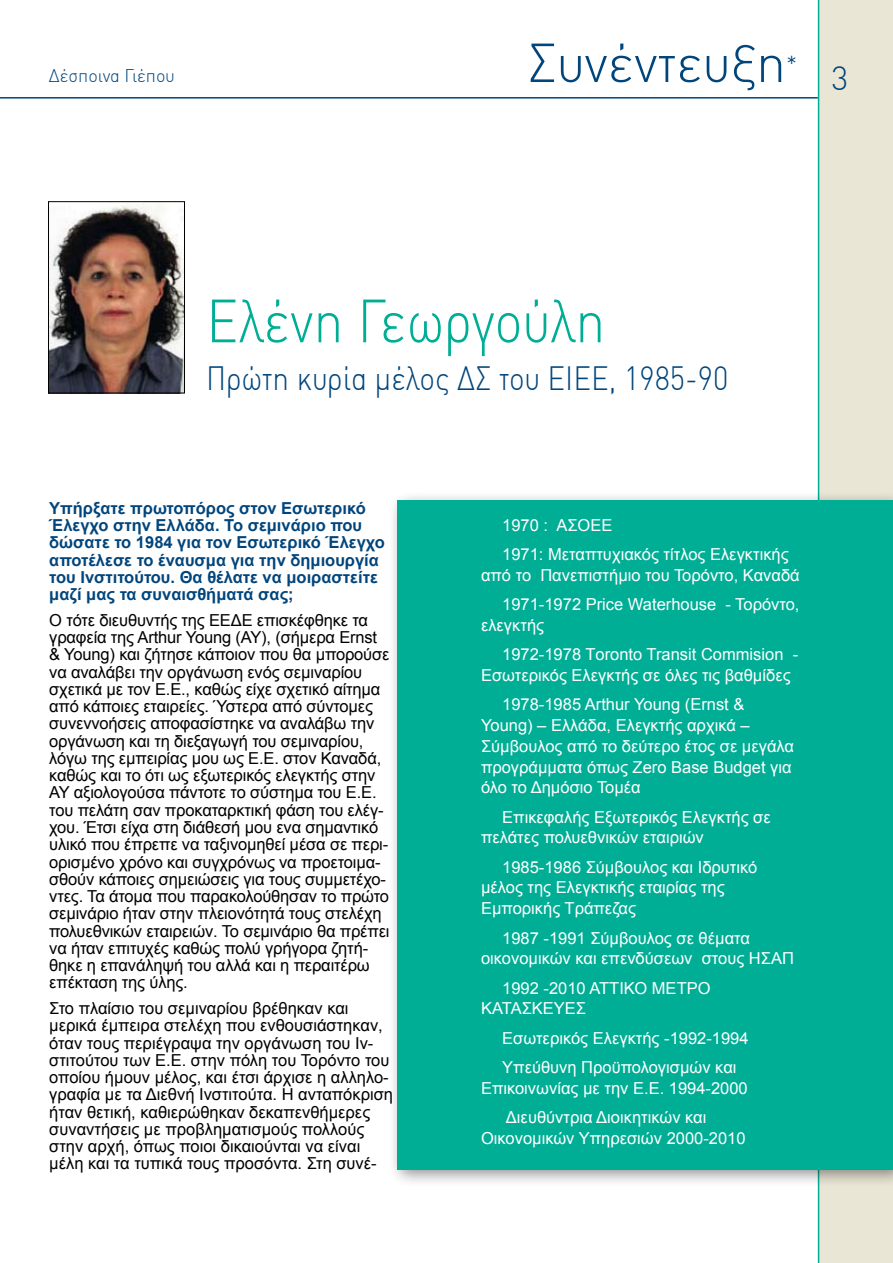
<style>
.page{position:relative;width:893px;height:1263px;background:#fff}
.page>*{position:absolute;margin:0;border:0;box-sizing:border-box;transform-origin:0 0}
.t1{font:300 60px "DIN Greek";color:#00ae95;scale:.9 1}
.t2{font:300 54px "DIN Greek";color:#00457c}
.t3{font:300 33px "DIN Greek";color:#00457c;scale:.9 1}
.t4{font:300 33px "DIN Greek";color:#00457c}
.t5{font:300 24px "DIN Greek";color:#00457c}
.t6{font:300 18px "DIN Greek";color:#00457c}
.t7{font:16.5px/17.2px "Arial";letter-spacing:-.01em;color:#000}
.t8{font:16.5px/20.7px "Arial";color:#fff}
.t9{font:700 16.5px/17.2px "Arial";color:#00457c}
</style>
<div class="page">
<div style="left:819px;top:0;width:74px;height:1263px;background:#e9e6d6"></div>
<hr style="left:818px;top:0;width:1px;height:1263px;background:#00ae95">
<hr style="left:0;top:97px;width:818px;height:2px;background:#00457c">
<img style="left:50px;top:205px;width:133px;height:186px">
<div style="left:48px;top:201px;width:137px;height:192px;border:1px solid #000"></div>
<div style="left:387px;top:490px;width:506px;height:704px;background:#000;opacity:.44"></div>
<div style="left:398px;top:500px;width:495px;height:669px;background:#00ae95"></div>
<h2 class="t2" style="left:527px;top:32px;width:260px">Συνέντευξη</h2>
<h3 class="t5" style="left:786px;top:51px;width:13px">*</h3>
<p class="t6" style="left:49px;top:65px;width:127px">Δέσποινα Γιέπου</p>
<h3 class="t4" style="left:831px;top:60px;width:18px">3</h3>
<h1 class="t1" style="left:206px;top:287px;width:445px">Ελένη Γεωργούλη</h1>
<h3 class="t3" style="left:206px;top:360px;width:582px">Πρώτη κυρία μέλος ΔΣ του ΕΙΕΕ, 1985-90</h3>
<p class="t9" style="left:49px;top:500px;width:337px">Υπήρξατε πρωτοπόρος στον Εσωτερικό Έλεγχο στην Ελλάδα. Το σεμινάριο που δώσατε το 1984 για τον Εσωτερικό Έλεγχο αποτέλεσε το έναυσμα για την δημιουργία του Ινστιτούτου. Θα θέλατε να μοιραστείτε μαζί μας τα συναισθήματά σας;</p>
<p class="t7" style="left:49px;top:612px;width:342px">Ο τότε διευθυντής της ΕΕΔΕ επισκέφθηκε τα γραφεία της Arthur Young (ΑΥ), (σήμερα Ernst &amp; Young) και ζήτησε κάποιον που θα μπορούσε να αναλάβει την οργάνωση ενός σεμιναρίου σχετικά με τον Ε.Ε., καθώς είχε σχετικό αίτημα από κάποιες εταιρείες. Ύστερα από σύντομες συνεννοήσεις αποφασίστηκε να αναλάβω την οργάνωση και τη διεξαγωγή του σεμιναρίου, λόγω της εμπειρίας μου ως Ε.Ε. στον Καναδά, καθώς και το ότι ως εξωτερικός ελεγκτής στην ΑΥ αξιολογούσα πάντοτε το σύστημα του Ε.Ε. του πελάτη σαν προκαταρκτική φάση του ελέγ&shy;χου. Έτσι είχα στη διάθεσή μου ενα σημαντικό υλικό που έπρεπε να ταξινομηθεί μέσα σε περι&shy;ορισμένο χρόνο και συγχρόνως να προετοιμα&shy;σθούν κάποιες σημειώσεις για τους συμμετέχο&shy;ντες. Τα άτομα που παρακολούθησαν το πρώτο σεμινάριο ήταν στην πλειονότητά τους στελέχη πολυεθνικών εταιρειών. Το σεμινάριο θα πρέπει να ήταν επιτυχές καθώς πολύ γρήγορα ζητή&shy;θηκε η επανάληψή του αλλά και η περαιτέρω επέκταση της ύλης.</p>
<p class="t7" style="left:49px;top:1000px;width:345px">Στο πλαίσιο του σεμιναρίου βρέθηκαν και μερικά έμπειρα στελέχη που ενθουσιάστηκαν, όταν τους περιέγραψα την οργάνωση του Ιν&shy;στιτούτου των Ε.Ε. στην πόλη του Τορόντο του οποίου ήμουν μέλος, και έτσι άρχισε η αλληλο&shy;γραφία με τα Διεθνή Ινστιτούτα. Η ανταπόκριση ήταν θετική, καθιερώθηκαν δεκαπενθήμερες συναντήσεις με προβληματισμούς πολλούς στην αρχή, όπως ποιοι δικαιούνται να είναι μέλη και τα τυπικά τους προσόντα. Στη συνέ-</p>
<p class="t8" style="left:502px;top:510px;width:288px;line-height:29.2px">1970 : ΑΣΟΕΕ<br>1971: Μεταπτυχιακός τίτλος Ελεγκτικής</p>
<p class="t8" style="left:481px;top:560px;width:320px;line-height:29.2px;text-align:right">από το Πανεπιστήμιο του Τορόντο, Καναδά<br>1971-1972 Price Waterhouse - Toρόντο,</p>
<p class="t8" style="left:502px;top:611px;width:297px;line-height:29.2px;text-indent:-21px">ελεγκτής<br>1972-1978 Τoronto Transit Commision -</p>
<p class="t8" style="left:502px;top:661px;width:290px;line-height:29.2px;text-indent:-21px">Εσωτερικός Ελεγκτής σε όλες τις βαθμίδες<br>1978-1985 Αrthur Young (Εrnst &amp;</p>
<p class="t8" style="left:481px;top:715px;width:315px">Young) – Ελλάδα, Ελεγκτής αρχικά –<br>Σύμβουλος από το δεύτερο έτος σε μεγάλα προγράμματα όπως Zero Base Budget για όλο το Δημόσιο Τομέα</p>
<p class="t8" style="left:481px;top:807px;width:291px;text-indent:21px">Επικεφαλής Εξωτερικός Ελεγκτής σε πελάτες πολυεθνικών εταιριών</p>
<p class="t8" style="left:481px;top:857px;width:278px;text-indent:21px">1985-1986 Σύμβουλος και Ιδρυτικό μέλος της Ελεγκτικής εταιρίας της<br>Εμπορικής Τράπεζας</p>
<p class="t8" style="left:481px;top:927px;width:314px;text-indent:21px">1987 -1991 Σύμβουλος σε θέματα οικονομικών και επενδύσεων στους ΗΣΑΠ</p>
<p class="t8" style="left:481px;top:978px;width:231px;text-indent:21px">1992 -2010 ΑΤΤΙΚΟ ΜΕΤΡΟ<br>ΚΑΤΑΣΚΕΥΕΣ</p>
<p class="t8" style="left:502px;top:1023px;width:248px;line-height:29.2px">Εσωτερικός Ελεγκτής -1992-1994<br>Υπεύθυνη Προϋπολογισμών και</p>
<p class="t8" style="left:506px;top:1073px;width:243px;line-height:29.2px;text-indent:-25px">Επικοινωνίας με την Ε.Ε. 1994-2000<br>Διευθύντρια Διοικητικών και</p>
<p class="t8" style="left:481px;top:1128px;width:266px">Οικονομικών Υπηρεσιών 2000-2010</p>
</div>
